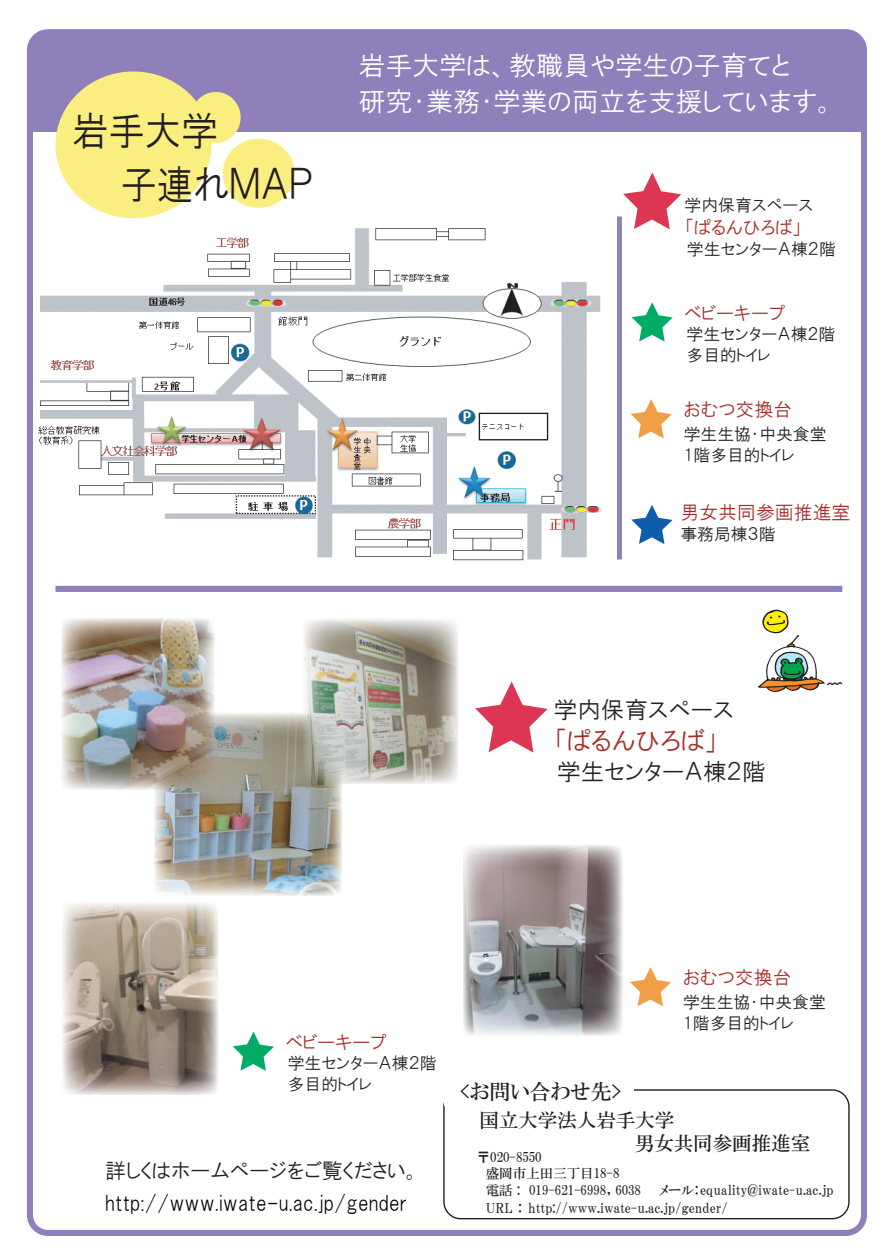
<style>
.page{position:relative;width:888px;height:1260px;background:#fff}
.page>*{position:absolute;margin:0;border:0;box-sizing:border-box;transform-origin:0 0}
.t1{font:40.5px/54px "HGP Gothic M";color:#231f20;scale:.9 1}
.t2{font:27px/36px "HGP Gothic M";color:#fff}
.t3{font:26.4px "HGP Gothic M";color:#a52e2a}
.t4{font:23.55px "HGP Gothic M";color:#231f20}
.t5{font:21px "HGP Gothic M";color:#000}
.t6{font:21px "HGP Gothic M";color:#231f20}
.t7{font:700 21px "HGP Mincho B";color:#231f20}
.t8{font:700 19.5px/23.2px "HGP Mincho B";color:#231f20}
.t9{font:18.9px "HGP Gothic M";color:#a52e2a}
.t10{font:16.8px/21px "HGP Gothic M";color:#231f20}
.t11{font:700 13.5px/16.5px "HGP Mincho B";color:#231f20}
</style>
<div class="page">
<div style="left:34px;top:36px;width:826px;height:96px;background:#8f80bb"></div>
<img style="left:154px;top:713px;width:188px;height:183px">
<img style="left:38px;top:159px;width:571px;height:460px">
<div style="left:443px;top:1089px;width:407px;height:130px;border:1px solid #231f20;border-radius:17px"></div>
<div style="left:444px;top:1074px;width:189px;height:32px;background:#fff"></div>
<svg style="left:758px;top:609px;width:84px;height:83px"></svg>
<svg style="left:631px;top:505px;width:42px;height:39px"></svg>
<svg style="left:631px;top:399px;width:41px;height:39px"></svg>
<svg style="left:623px;top:172px;width:58px;height:57px"></svg>
<svg style="left:632px;top:302px;width:41px;height:40px"></svg>
<div style="left:56px;top:586px;width:786px;height:6px;background:#8f80bb"></div>
<div style="left:617px;top:216px;width:5px;height:344px;background:#8f80bb"></div>
<img style="left:61px;top:619px;width:154px;height:171px">
<img style="left:303px;top:618px;width:156px;height:165px">
<svg style="left:630px;top:967px;width:41px;height:39px"></svg>
<svg style="left:475px;top:682px;width:73px;height:71px"></svg>
<svg style="left:233px;top:1032px;width:41px;height:39px"></svg>
<div style="left:27px;top:29px;width:840px;height:1207px;border:6px solid #8f80bb;border-radius:18px"></div>
<div style="left:56px;top:72px;width:156px;height:146px;background:#f9ee7f;border-radius:50%"></div>
<div style="left:223px;top:139px;width:72px;height:69px;background:#f9ee7f;border-radius:50%"></div>
<div style="left:191px;top:92px;width:50px;height:51px;background:#f9ee7f;border-radius:50%"></div>
<img style="left:62px;top:903px;width:157px;height:192px">
<img style="left:463px;top:845px;width:160px;height:191px">
<h1 class="t1" style="left:120px;top:103px;width:216px;text-indent:-48px">岩手大学<br>子連れＭＡＰ</h1>
<h2 class="t2" style="left:359px;top:48px;width:478px">岩手大学は、教職員や学生の子育てと<br>研究・業務・学業の両立を支援しています。</h2>
<p class="t10" style="left:685px;top:194px;width:130px">学内保育スペース</p>
<h3 class="t9" style="left:685px;top:217px;width:119px">「ぱるんひろば」</h3>
<p class="t10" style="left:687px;top:238px;width:150px">学生センターＡ棟２階</p>
<h3 class="t9" style="left:684px;top:304px;width:102px">ベビーキープ</h3>
<p class="t10" style="left:687px;top:323px;width:150px">学生センターＡ棟２階多目的トイレ</p>
<h3 class="t9" style="left:684px;top:400px;width:110px">おむつ交換台</h3>
<p class="t10" style="left:684px;top:423px;width:144px">学生生協・中央食堂<br>1階多目的トイレ</p>
<h3 class="t9" style="left:680px;top:502px;width:172px">男女共同参画推進室</h3>
<p class="t10" style="left:680px;top:523px;width:97px">事務局棟３階</p>
<h3 class="t4" style="left:554px;top:698px;width:182px">学内保育スペース</h3>
<h3 class="t3" style="left:554px;top:727px;width:166px">「ぱるんひろば」</h3>
<h3 class="t4" style="left:557px;top:760px;width:210px">学生センターＡ棟２階</h3>
<h3 class="t9" style="left:683px;top:968px;width:110px">おむつ交換台</h3>
<p class="t10" style="left:683px;top:991px;width:144px">学生生協・中央食堂<br>1階多目的トイレ</p>
<h3 class="t9" style="left:285px;top:1033px;width:102px">ベビーキープ</h3>
<p class="t10" style="left:288px;top:1053px;width:150px">学生センターＡ棟２階多目的トイレ</p>
<h3 class="t6" style="left:105px;top:1160px;width:316px">詳しくはホームページをご覧ください。</h3>
<h3 class="t5" style="left:105px;top:1193px;width:304px">http://www.iwate-u.ac.jp/gender</h3>
<h3 class="t7" style="left:460px;top:1081px;width:163px">&lt;お問い合わせ先&gt;</h3>
<h3 class="t8" style="left:635px;top:1108px;width:177px;text-indent:-155px">国立大学法人岩手大学<br>男女共同参画推進室</h3>
<p class="t11" style="left:486px;top:1149px;width:157px;text-indent:-9px">〒020-8550<br>盛岡市上田三丁目18-8<br>電話 : 019-621-6998，6038</p>
<p class="t11" style="left:486px;top:1181px;width:349px;line-height:18px;text-indent:173px">メール：equality@iwate-u.ac.jp<br>URL ： http://www.iwate-u.ac.jp/gender/</p>
</div>
